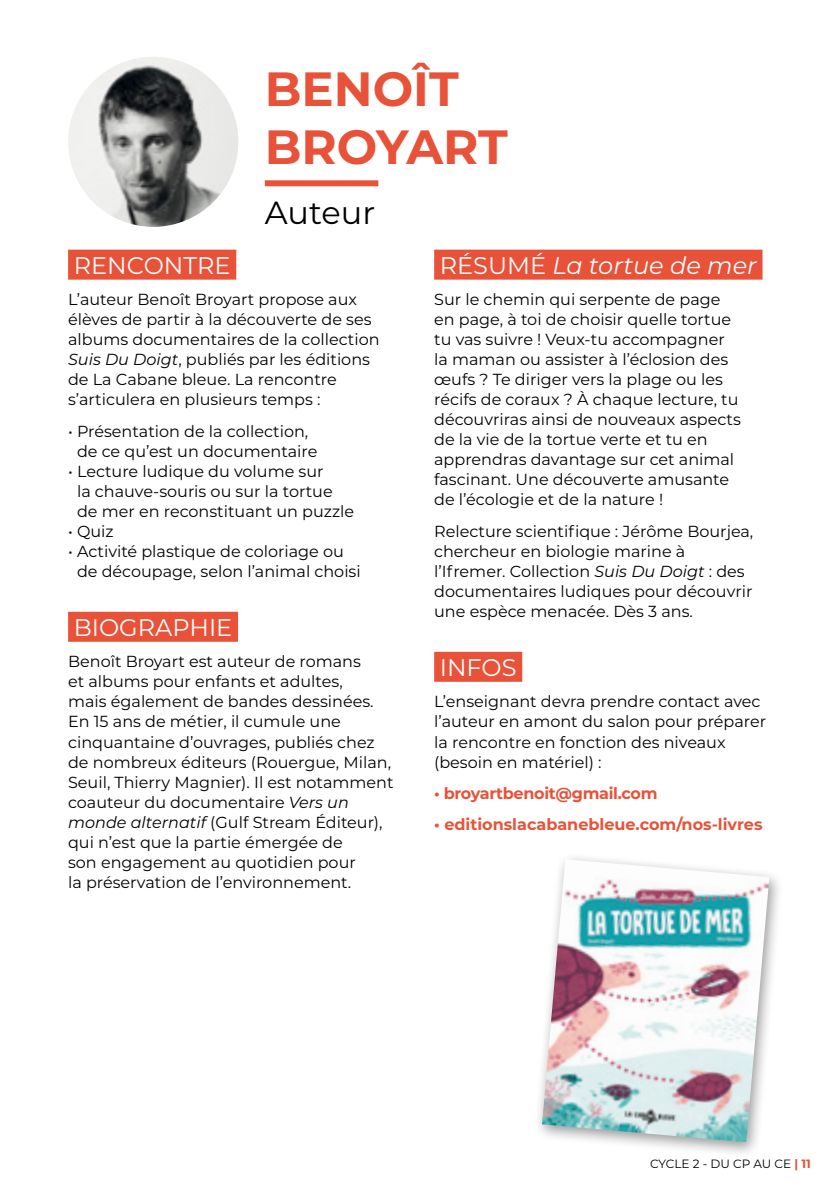
<style>
.page{position:relative;width:840px;height:1191px;background:#fff}
.page>*{position:absolute;margin:0;border:0;box-sizing:border-box;transform-origin:0 0}
.t1{font:700 48px/57.6px "Montserrat";color:#e85238}
.t2{font:32px "Montserrat";color:#000}
.t3{font:24px "Montserrat";color:#fff}
.t4{font:italic 24px "Montserrat";color:#fff}
.t5{font:16px/20px "Montserrat";color:#000}
.t6{font:700 16px "Montserrat";color:#e85238}
.t7{font:700 16px "Montserrat";letter-spacing:-.02em;color:#e85238}
.t8{font:12px "Montserrat";color:#000}
.s1{font-style:italic}
.s2{font-style:normal}
.s3{font-weight:700;color:#e85238}
</style>
<div class="page">
<div style="left:265px;top:180px;width:113px;height:6px;background:#e85238"></div>
<div style="left:68px;top:250px;width:168px;height:30px;background:#e85238"></div>
<div style="left:68px;top:612px;width:170px;height:30px;background:#e85238"></div>
<div style="left:434px;top:250px;width:328px;height:30px;background:#e85238"></div>
<div style="left:434px;top:652px;width:88px;height:30px;background:#e85238"></div>
<img style="left:68px;top:57px;width:170px;height:170px;border-radius:85px">
<div style="left:533px;top:853px;width:250px;height:306px;background:#000;opacity:.4"></div>
<img style="left:541px;top:859px;width:228px;height:283px">
<h1 class="t1" style="left:265px;top:58px;width:244px">BENOÎT<br>BROYART</h1>
<h2 class="t2" style="left:265px;top:190px;width:112px">Auteur</h2>
<h3 class="t3" style="left:74px;top:249px;width:158px">RENCONTRE</h3>
<p class="t5" style="left:68px;top:289px;width:313px">L’auteur Benoît Broyart propose aux élèves de partir à la découverte de ses albums documentaires de la collection <span class="s1">Suis Du Doigt</span>, publiés par les éditions de La Cabane bleue. La rencontre s’articulera en plusieurs temps :</p>
<p class="t5" style="left:68px;top:420px;width:251px;text-align:center">• Présentation de la collection, de ce qu’est un documentaire</p>
<p class="t5" style="left:77px;top:460px;width:278px;text-indent:-9px">• Lecture ludique du volume sur<br>la chauve-souris ou sur la tortue de mer en reconstituant un puzzle</p>
<p class="t5" style="left:68px;top:520px;width:47px">• Quiz</p>
<p class="t5" style="left:77px;top:540px;width:285px;text-indent:-9px">• Activité plastique de coloriage ou de découpage, selon l’animal choisi</p>
<h3 class="t3" style="left:74px;top:611px;width:160px">BIOGRAPHIE</h3>
<p class="t5" style="left:68px;top:651px;width:327px">Benoît Broyart est auteur de romans<br>et albums pour enfants et adultes,<br>mais également de bandes dessinées.<br>En 15 ans de métier, il cumule une cinquantaine d’ouvrages, publiés chez de nombreux éditeurs (Rouergue, Milan, Seuil, Thierry Magnier). Il est notamment coauteur du documentaire <span class="s1">Vers un monde alternatif</span> (Gulf Stream Éditeur), qui n’est que la partie émergée de<br>son engagement au quotidien pour<br>la préservation de l’environnement.</p>
<h3 class="t4" style="left:439px;top:249px;width:318px"><span class="s2">RÉSUMÉ</span> La tortue de mer</h3>
<p class="t5" style="left:434px;top:289px;width:308px">Sur le chemin qui serpente de page en page, à toi de choisir quelle tortue tu vas suivre ! Veux-tu accompagner la maman ou assister à l’éclosion des œufs ? Te diriger vers la plage ou les récifs de coraux ? À chaque lecture, tu découvriras ainsi de nouveaux aspects de la vie de la tortue verte et tu en apprendras davantage sur cet animal fascinant. Une découverte amusante de l’écologie et de la nature !</p>
<p class="t5" style="left:434px;top:520px;width:320px">Relecture scientifique : Jérôme Bourjea, chercheur en biologie marine à l’Ifremer. Collection <span class="s1">Suis Du Doigt</span> : des documentaires ludiques pour découvrir une espèce menacée. Dès 3 ans.</p>
<h3 class="t3" style="left:439px;top:651px;width:78px">INFOS</h3>
<p class="t5" style="left:434px;top:691px;width:333px">L’enseignant devra prendre contact avec l’auteur en amont du salon pour préparer la rencontre en fonction des niveaux (besoin en matériel) :</p>
<p class="t7" style="left:434px;top:781px;width:225px">• broyartbenoit@gmail.com</p>
<p class="t6" style="left:434px;top:813px;width:329px">• editionslacabanebleue.com/nos-livres</p>
<p class="t8" style="left:649px;top:1156px;width:162px">CYCLE 2 - DU CP AU CE <span class="s3">| 11</span></p>
</div>
